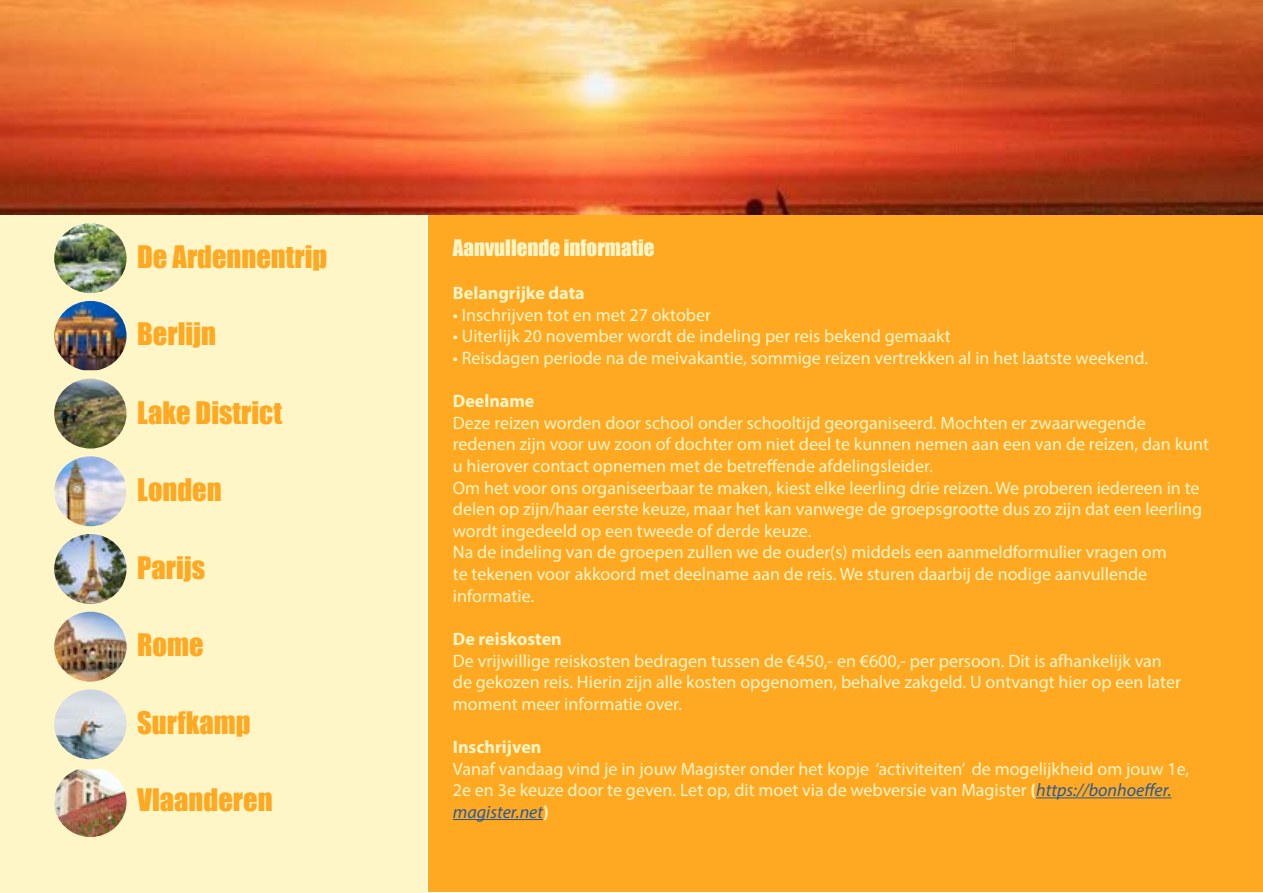
<style>
.page{position:relative;width:1263px;height:893px;background:#fff}
.page>*{position:absolute;margin:0;border:0;box-sizing:border-box;transform-origin:0 0}
.t1{font:28.5px "Impact";color:#ffa821}
.t2{font:21px "Impact";color:#fff6c8}
.t3{font:18px/21.6px "Myriad Pro";color:#fff6c8}
.t4{font:700 18px "Myriad Pro";color:#fff6c8}
.s1{font-weight:700}
.s2{font-style:italic;color:#275b9b}
</style>
<div class="page">
<div style="left:0;top:215px;width:427px;height:678px;background:#fff6c8"></div>
<div style="left:428px;top:215px;width:834px;height:677px;background:#ffa821"></div>
<hr style="left:1036px;top:797px;width:135px;height:1px;background:#275b9b">
<hr style="left:453px;top:819px;width:90px;height:1px;background:#275b9b">
<img style="left:0;top:0;width:1262px;height:215px">
<img style="left:54px;top:379px;width:73px;height:70px">
<img style="left:54px;top:534px;width:73px;height:70px">
<img style="left:54px;top:301px;width:73px;height:69px">
<img style="left:54px;top:456px;width:72px;height:70px">
<img style="left:54px;top:612px;width:73px;height:70px">
<img style="left:54px;top:689px;width:73px;height:70px">
<img style="left:54px;top:769px;width:73px;height:68px">
<img style="left:54px;top:223px;width:73px;height:70px">
<h1 class="t1" style="left:137px;top:234px;width:192px">De Ardennentrip</h1>
<h1 class="t1" style="left:137px;top:312px;width:81px">Berlijn</h1>
<h1 class="t1" style="left:137px;top:390px;width:146px">Lake District</h1>
<h1 class="t1" style="left:137px;top:468px;width:86px">Londen</h1>
<h1 class="t1" style="left:137px;top:545px;width:70px">Parijs</h1>
<h1 class="t1" style="left:137px;top:623px;width:68px">Rome</h1>
<h1 class="t1" style="left:137px;top:701px;width:115px">Surfkamp</h1>
<h1 class="t1" style="left:137px;top:778px;width:137px">Vlaanderen</h1>
<p class="t2" style="left:453px;top:232px;width:203px">Aanvullende informatie</p>
<p class="t4" style="left:453px;top:281px;width:133px">Belangrijke data</p>
<p class="t3" style="left:453px;top:304px;width:260px">• Inschrijven tot en met 27 oktober</p>
<p class="t3" style="left:453px;top:325px;width:499px">• Uiterlijk 20 november wordt de indeling per reis bekend gemaakt</p>
<p class="t3" style="left:453px;top:347px;width:697px">• Reisdagen periode na de meivakantie, sommige reizen vertrekken al in het laatste weekend.</p>
<p class="t4" style="left:453px;top:389px;width:83px">Deelname</p>
<p class="t3" style="left:453px;top:412px;width:757px">Deze reizen worden door school onder schooltijd georganiseerd. Mochten er zwaarwegende redenen zijn voor uw zoon of dochter om niet deel te kunnen nemen aan een van de reizen, dan kunt u hierover contact opnemen met de betreffende afdelingsleider.<br>Om het voor ons organiseerbaar te maken, kiest elke leerling drie reizen. We proberen iedereen in te delen op zijn/haar eerste keuze, maar het kan vanwege de groepsgrootte dus zo zijn dat een leerling wordt ingedeeld op een tweede of derde keuze.<br>Na de indeling van de groepen zullen we de ouder(s) middels een aanmeldformulier vragen om<br>te tekenen voor akkoord met deelname aan de reis. We sturen daarbij de nodige aanvullende informatie.</p>
<p class="t4" style="left:453px;top:627px;width:110px">De reiskosten</p>
<p class="t3" style="left:453px;top:649px;width:729px">De vrijwillige reiskosten bedragen tussen de €450,- en €600,- per persoon. Dit is afhankelijk van de gekozen reis. Hierin zijn alle kosten opgenomen, behalve zakgeld. U ontvangt hier op een later moment meer informatie over.</p>
<p class="t4" style="left:453px;top:735px;width:90px">Inschrijven</p>
<p class="t3" style="left:453px;top:757px;width:738px">Vanaf vandaag vind je in jouw Magister onder het kopje ‘activiteiten’ de mogelijkheid om jouw 1e,<br>2e en 3e keuze door te geven. Let op, dit moet via de webversie van Magister <span class="s1">(</span><span class="s2">https://bonhoeffer. magister.net</span><span class="s1">)</span></p>
</div>
